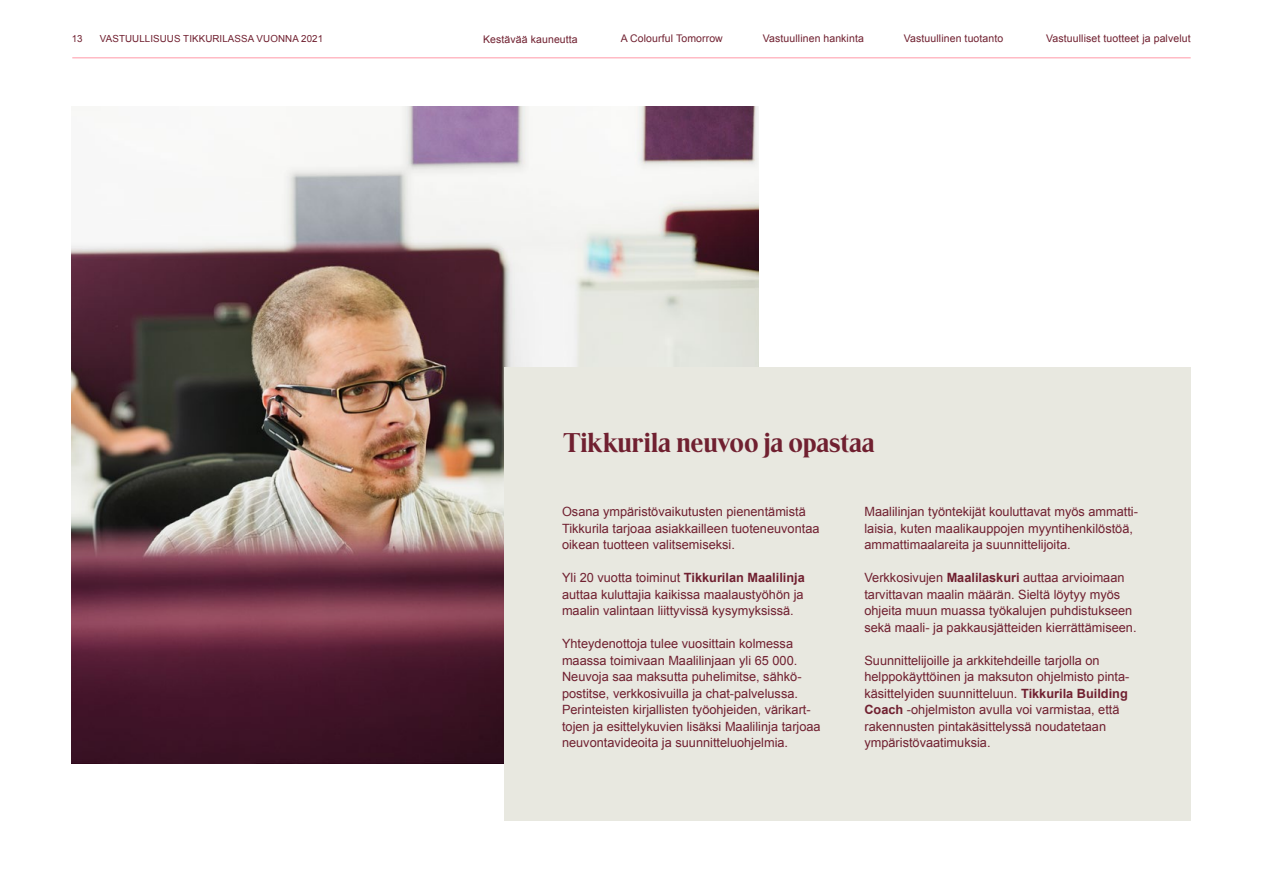
<style>
.page{position:relative;width:1263px;height:893px;background:#fff}
.page>*{position:absolute;margin:0;border:0;box-sizing:border-box;transform-origin:0 0}
.t1{font:27px "Tikkurila Consumer Serif";color:#702030}
.t2{font:12.75px/16.5px "Arial";color:#702030}
.t3{font:10.5px "Arial";letter-spacing:.01em;color:#702030}
.t4{font:9.75px "Arial";letter-spacing:.01em;color:#702030}
.s1{font-weight:700}
</style>
<div class="page">
<hr style="left:72px;top:58px;width:1119px;height:1px;background:#ff98a8">
<img style="left:72px;top:106px;width:687px;height:658px">
<div style="left:504px;top:368px;width:687px;height:453px;background:#e8e8e0"></div>
<p class="t4" style="left:72px;top:32px;width:12px">13</p>
<p class="t4" style="left:100px;top:32px;width:225px">VASTUULLISUUS TIKKURILASSA VUONNA 2021</p>
<p class="t3" style="left:483px;top:32px;width:96px">Kestävää kauneutta</p>
<p class="t3" style="left:621px;top:32px;width:104px">A Colourful Tomorrow</p>
<p class="t3" style="left:763px;top:32px;width:102px">Vastuullinen hankinta</p>
<p class="t3" style="left:904px;top:32px;width:101px">Vastuullinen tuotanto</p>
<p class="t3" style="left:1046px;top:32px;width:146px">Vastuulliset tuotteet ja palvelut</p>
<h1 class="t1" style="left:563px;top:427px;width:313px">Tikkurila neuvoo ja opastaa</h1>
<p class="t2" style="left:562px;top:503px;width:259px">Osana ympäristövaikutusten pienentämistä<br>Tikkurila tarjoaa asiakkailleen tuoteneuvontaa oikean tuotteen valitsemiseksi.</p>
<p class="t2" style="left:562px;top:569px;width:244px;text-align:justify">Yli 20 vuotta toiminut <span class="s1">Tikkurilan Maalilinja </span>auttaa kuluttajia kaikissa maalaustyöhön ja maalin valintaan liittyvissä kysymyksissä.</p>
<p class="t2" style="left:562px;top:635px;width:260px">Yhteydenottoja tulee vuosittain kolmessa maassa toimivaan Maalilinjaan yli 65 000.<br>Neuvoja saa maksutta puhelimitse, sähkö&shy;postitse, verkkosivuilla ja chat-palvelussa.<br>Perinteisten kirjallisten työohjeiden, värikart&shy;tojen ja esittelykuvien lisäksi Maalilinja tarjoaa neuvontavideoita ja suunnitteluohjelmia.</p>
<p class="t2" style="left:864px;top:503px;width:275px">Maalilinjan työntekijät kouluttavat myös ammatti&shy;laisia, kuten maalikauppojen myyntihenkilöstöä, ammattimaalareita ja suunnittelijoita.</p>
<p class="t2" style="left:864px;top:569px;width:271px">Verkkosivujen <span class="s1">Maalilaskuri</span> auttaa arvioimaan tarvittavan maalin määrän. Sieltä löytyy myös ohjeita muun muassa työkalujen puhdistukseen sekä maali- ja pakkausjätteiden kierrättämiseen.</p>
<p class="t2" style="left:864px;top:652px;width:267px">Suunnittelijoille ja arkkitehdeille tarjolla on helppokäyttöinen ja maksuton ohjelmisto pinta&shy;käsittelyiden suunnitteluun. <span class="s1">Tikkurila Building Coach</span> -ohjelmiston avulla voi varmistaa, että rakennusten pintakäsittelyssä noudatetaan ympäristövaatimuksia.</p>
</div>
